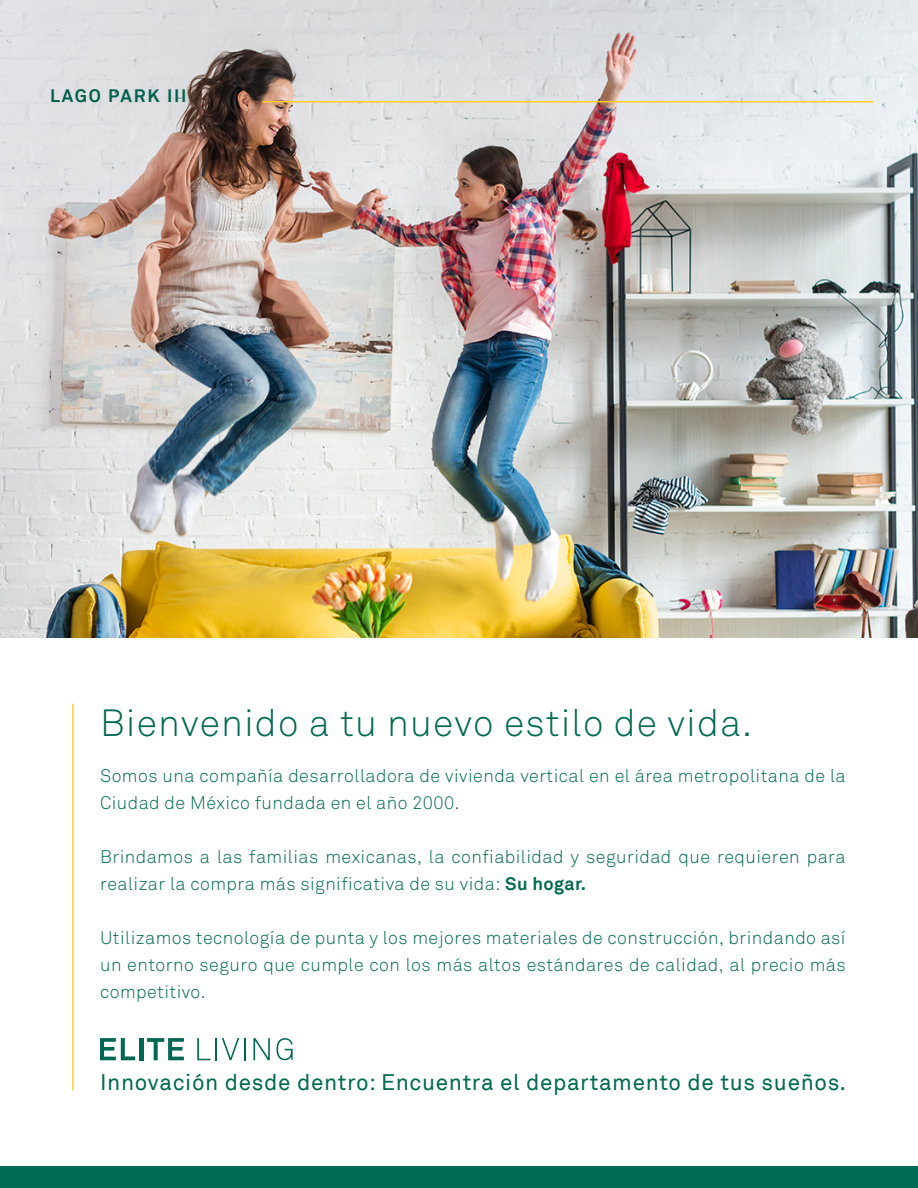
<style>
.page{position:relative;width:918px;height:1188px;background:#fff}
.page>*{position:absolute;margin:0;border:0;box-sizing:border-box;transform-origin:0 0}
.t1{font:300 37.5px "Akkurat";letter-spacing:.03em;color:#006a52}
.t2{font:22.5px "Akkurat";letter-spacing:.03em;color:#006a52}
.t3{font:300 18px/27px "Akkurat";letter-spacing:.025em;color:#006a52}
.t4{font:700 18px "Akkurat";letter-spacing:.1em;color:#00614d}
.s1{font-weight:700}
</style>
<div class="page">
<img style="left:0;top:0;width:918px;height:638px">
<svg style="left:100px;top:1038px;width:35px;height:22px"></svg>
<hr style="left:139px;top:1038px;width:4px;height:22px;background:#006753">
<svg style="left:147px;top:1038px;width:37px;height:22px"></svg>
<svg style="left:197px;top:1038px;width:13px;height:22px"></svg>
<hr style="left:215px;top:1038px;width:2px;height:22px;background:#006753">
<svg style="left:222px;top:1038px;width:17px;height:22px"></svg>
<hr style="left:244px;top:1038px;width:2px;height:22px;background:#006753">
<svg style="left:253px;top:1038px;width:17px;height:22px"></svg>
<svg style="left:277px;top:1038px;width:16px;height:22px"></svg>
<hr style="left:72px;top:704px;width:2px;height:386px;background:#ffcd27">
<div style="left:0;top:1167px;width:918px;height:21px;background:#006a52"></div>
<hr style="left:263px;top:101px;width:610px;height:2px;background:#ffcd27">
<p class="t4" style="left:50px;top:85px;width:138px">LAGO PARK III</p>
<h1 class="t1" style="left:100px;top:700px;width:654px">Bienvenido a tu nuevo estilo de vida.</h1>
<p class="t3" style="left:100px;top:763px;width:747px">Somos una compañía desarrolladora de vivienda vertical en el área metropolitana de la<br>Ciudad de México fundada en el año 2000.</p>
<p class="t3" style="left:100px;top:844px;width:747px">Brindamos a las familias mexicanas, la confiabilidad y seguridad que requieren para realizar la compra más significativa de su vida: <span class="s1">Su hogar.</span></p>
<p class="t3" style="left:100px;top:925px;width:747px;text-align:justify">Utilizamos tecnología de punta y los mejores materiales de construcción, brindando así un entorno seguro que cumple con los más altos estándares de calidad, al precio más competitivo.</p>
<p class="t2" style="left:100px;top:1069px;width:748px">Innovación desde dentro: Encuentra el departamento de tus sueños.</p>
</div>
